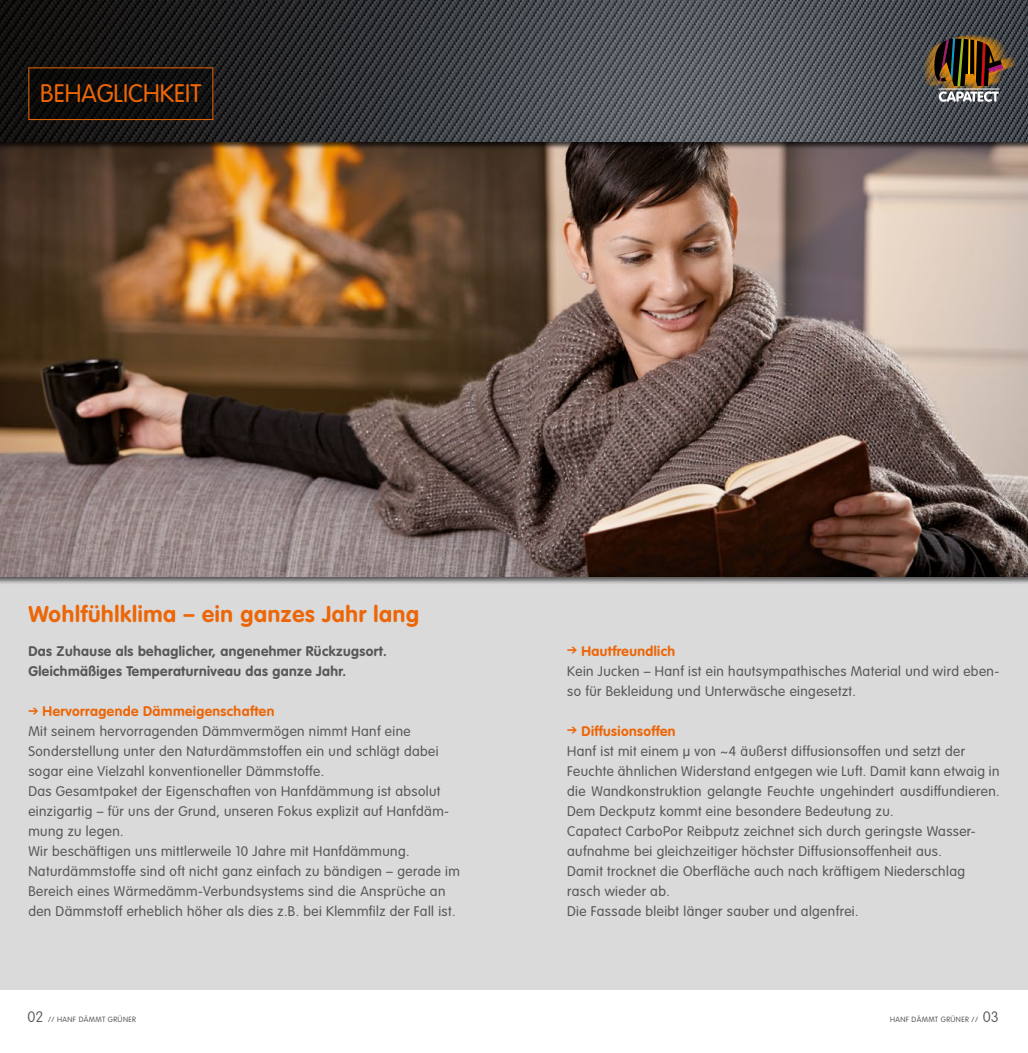
<style>
.page{position:relative;width:1028px;height:1053px;background:#fff}
.page>*{position:absolute;margin:0;border:0;box-sizing:border-box;transform-origin:0 0}
.t1{font:300 25px "VAG Rounded";color:#ec6608}
.t2{font:700 22.5px "VAG Rounded";letter-spacing:.03em;color:#ec6608}
.t3{font:300 13.75px/20px "VAG Rounded";letter-spacing:.03em;color:#575756}
.t4{font:700 13.75px/20px "VAG Rounded";letter-spacing:.03em;color:#575756}
.t5{font:300 7.5px "VAG Rounded";letter-spacing:.05em;color:#575756}
.s1{color:#ec6608}
.s2{font-weight:700;color:#ec6608}
.s3{font-weight:100;font-size:15px}
</style>
<div class="page">
<div style="left:0;top:576px;width:1028px;height:413px;background:#dadada"></div>
<img style="left:0;top:150px;width:1028px;height:426px">
<div style="left:0;top:0;width:1028px;height:150px;background:#000;opacity:.75"></div>
<img style="left:912px;top:9px;width:111px;height:84px">
<img style="left:934px;top:39px;width:69px;height:63px">
<div style="left:29px;top:67px;width:184px;height:52px;background:linear-gradient(to right,#0a0908,#111112)"></div>
<div style="left:28px;top:67px;width:185px;height:53px;border:1px solid #ec6608"></div>
<h1 class="t1" style="left:40px;top:79px;width:163px">BEHAGLICHKEIT</h1>
<h2 class="t2" style="left:28px;top:601px;width:392px">Wohlfühlklima – ein ganzes Jahr lang</h2>
<p class="t4" style="left:28px;top:641px;width:360px">Das Zuhause als behaglicher, angenehmer Rückzugsort.<br>Gleichmäßiges Temperaturniveau das ganze Jahr.</p>
<p class="t3" style="left:28px;top:701px;width:433px"><span class="s1">➔</span> <span class="s2">Hervorragende Dämmeigenschaften<br></span>Mit seinem hervorragenden Dämmvermögen nimmt Hanf eine Sonderstellung unter den Naturdämmstoffen ein und schlägt dabei sogar eine Vielzahl konventioneller Dämmstoffe.<br>Das Gesamtpaket der Eigenschaften von Hanfdämmung ist absolut einzigartig – für uns der Grund, unseren Fokus explizit auf Hanfdäm&shy;mung zu legen.<br>Wir beschäftigen uns mittlerweile 10 Jahre mit Hanfdämmung.<br>Naturdämmstoffe sind oft nicht ganz einfach zu bändigen – gerade im Bereich eines Wärmedämm-Verbundsystems sind die Ansprüche an den Dämmstoff erheblich höher als dies z.B. bei Klemmfilz der Fall ist.</p>
<p class="t3" style="left:567px;top:640px;width:433px"><span class="s1">➔</span> <span class="s2">Hautfreundlich<br></span>Kein Jucken – Hanf ist ein hautsympathisches Material und wird eben&shy;so für Bekleidung und Unterwäsche eingesetzt.</p>
<p class="t3" style="left:567px;top:720px;width:434px"><span class="s1">➔</span> <span class="s2">Diffusionsoffen<br></span>Hanf ist mit einem µ von ~4 äußerst diffusionsoffen und setzt der Feuchte ähnlichen Widerstand entgegen wie Luft. Damit kann etwaig in die Wandkonstruktion gelangte Feuchte ungehindert ausdiffundieren.<br>Dem Deckputz kommt eine besondere Bedeutung zu.<br>Capatect CarboPor Reibputz zeichnet sich durch geringste Wasser&shy;aufnahme bei gleichzeitiger höchster Diffusionsoffenheit aus.<br>Damit trocknet die Oberfläche auch nach kräftigem Niederschlag rasch wieder ab.<br>Die Fassade bleibt länger sauber und algenfrei.</p>
<p class="t5" style="left:27px;top:1014px;width:110px"><span class="s3">02</span> // HANF DÄMMT GRÜNER</p>
<p class="t5" style="left:890px;top:1014px;width:110px">HANF DÄMMT GRÜNER // <span class="s3">03</span></p>
</div>
